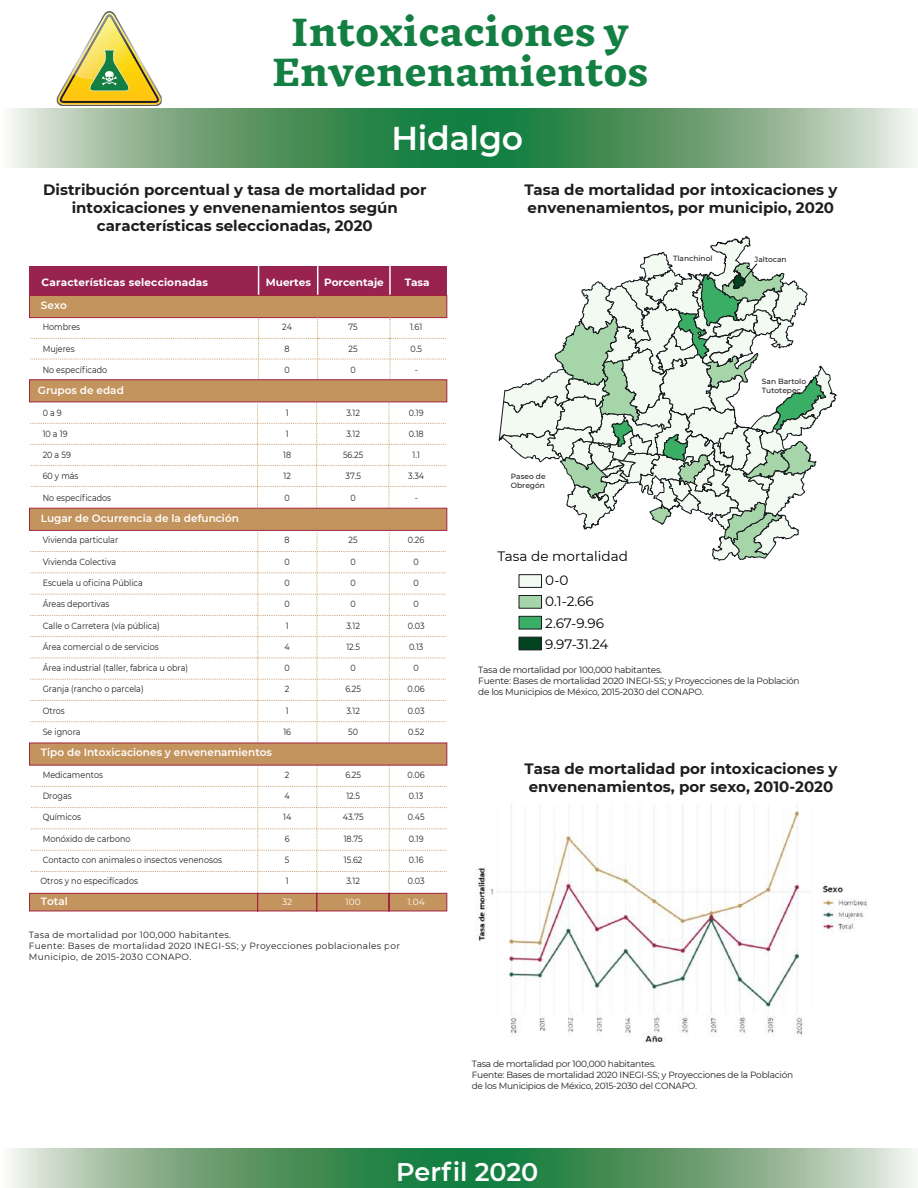
<style>
.page{position:relative;width:918px;height:1188px;background:#fff}
.page>*{position:absolute;margin:0;border:0;box-sizing:border-box;transform-origin:0 0}
.t1{font:900 39px/40.5px "GMX";color:#137f42;text-align:center}
.t2{font:600 33px "Montserrat";letter-spacing:-.005em;color:#fff}
.t3{font:600 25.5px "Montserrat";letter-spacing:-.005em;color:#fff}
.t4{font:700 15px/18px "Montserrat";color:#201d1e}
.t5{font:13.5px/21.5px "Montserrat";color:#000001}
.t6{font:600 10.5px "Montserrat";color:#fff}
.t7{font:700 10.5px "Montserrat";letter-spacing:.015em;color:#fff}
.t8{font:9px "Montserrat";color:#231f20;scale:.89 1}
.t9{font:9px/10.8px "Montserrat";letter-spacing:-.03em;color:#201d1e}
.t10{font:9px/10.8px "Montserrat";letter-spacing:.03em;color:#201d1e}
.t11{font:9px "Montserrat";color:#fff}
.t12{font:500 7.5px/9px "Montserrat";color:#231f20}
.s1{font-style:inherit}
</style>
<div class="page">
<div style="left:30px;top:266px;width:417px;height:31px;background:#98234e"></div>
<div style="left:29px;top:295px;width:418px;height:23px;background:#c3945d;border:1px solid #a22240"></div>
<svg style="left:29px;top:379px;width:418px;height:533px;background:#c39164"></svg>
<hr style="left:389px;top:266px;width:2px;height:29px;background:#fff">
<svg style="left:317px;top:266px;width:1px;height:29px"></svg>
<svg style="left:258px;top:266px;width:1px;height:29px"></svg>
<svg style="left:31px;top:317px;width:415px;height:62px"></svg>
<svg style="left:30px;top:402px;width:416px;height:106px"></svg>
<svg style="left:30px;top:532px;width:415px;height:210px"></svg>
<svg style="left:31px;top:765px;width:415px;height:128px"></svg>
<svg style="left:11px;top:108px;width:904px;height:60px;background:#6da379"></svg>
<svg style="left:11px;top:1148px;width:904px;height:39px;background:#6da379"></svg>
<svg style="left:57px;top:11px;width:105px;height:95px"></svg>
<svg style="left:498px;top:236px;width:339px;height:325px"></svg>
<div style="left:519px;top:574px;width:23px;height:14px;background:#f3faf2;border:1px solid #171b1e"></div>
<div style="left:519px;top:595px;width:23px;height:14px;background:#a5d5a9;border:1px solid #171b1e"></div>
<div style="left:519px;top:616px;width:23px;height:13px;background:#3bae66;border:1px solid #171b1e"></div>
<div style="left:519px;top:637px;width:23px;height:13px;background:#01431f;border:1px solid #171b1e"></div>
<img style="left:476px;top:805px;width:392px;height:238px">
<h1 class="t1" style="left:271px;top:12px;width:378px">Intoxicaciones y<br>Envenenamientos</h1>
<h2 class="t2" style="left:391px;top:115px;width:133px">Hidalgo</h2>
<h3 class="t4" style="left:43px;top:179px;width:385px;text-align:center">Distribución porcentual y tasa de mortalidad por intoxicaciones y envenenamientos según características seleccionadas, 2020</h3>
<h3 class="t4" style="left:524px;top:179px;width:315px">Tasa de mortalidad por intoxicaciones y envenenamientos, por municipio, 2020</h3>
<p class="t7" style="left:42px;top:274px;width:168px">Características seleccionadas</p>
<p class="t7" style="left:266px;top:274px;width:47px">Muertes</p>
<p class="t7" style="left:324px;top:274px;width:61px">Porcentaje</p>
<p class="t7" style="left:405px;top:274px;width:26px">Tasa</p>
<p class="t6" style="left:41px;top:298px;width:27px">Sexo</p>
<p class="t8" style="left:43px;top:321px;width:44px">Hombres</p>
<p class="t8" style="left:282px;top:321px;width:13px">24</p>
<p class="t8" style="left:349px;top:321px;width:12px">75</p>
<p class="t8" style="left:410px;top:321px;width:15px">1.61</p>
<p class="t8" style="left:43px;top:342px;width:37px">Mujeres</p>
<p class="t8" style="left:285px;top:342px;width:7px">8</p>
<p class="t8" style="left:349px;top:342px;width:12px">25</p>
<p class="t8" style="left:410px;top:342px;width:14px">0.5</p>
<p class="t8" style="left:43px;top:364px;width:74px">No específicado</p>
<p class="t8" style="left:285px;top:364px;width:7px">0</p>
<p class="t8" style="left:351px;top:364px;width:7px">0</p>
<p class="t8" style="left:415px;top:364px;width:5px">-</p>
<p class="t6" style="left:38px;top:383px;width:87px">Grupos de edad</p>
<p class="t8" style="left:43px;top:406px;width:23px">0 a 9</p>
<p class="t8" style="left:286px;top:406px;width:5px">1</p>
<p class="t8" style="left:346px;top:406px;width:17px">3.12</p>
<p class="t8" style="left:409px;top:406px;width:18px">0.19</p>
<p class="t8" style="left:43px;top:427px;width:29px">10 a 19</p>
<p class="t8" style="left:286px;top:427px;width:5px">1</p>
<p class="t8" style="left:346px;top:427px;width:17px">3.12</p>
<p class="t8" style="left:409px;top:427px;width:18px">0.18</p>
<p class="t8" style="left:43px;top:449px;width:33px">20 a 59</p>
<p class="t8" style="left:283px;top:449px;width:10px">18</p>
<p class="t8" style="left:343px;top:449px;width:24px">56.25</p>
<p class="t8" style="left:412px;top:449px;width:10px">1.1</p>
<p class="t8" style="left:43px;top:470px;width:42px">60 y más</p>
<p class="t8" style="left:283px;top:470px;width:10px">12</p>
<p class="t8" style="left:345px;top:470px;width:19px">37.5</p>
<p class="t8" style="left:408px;top:470px;width:20px">3.34</p>
<p class="t8" style="left:43px;top:491px;width:78px">No específicados</p>
<p class="t8" style="left:285px;top:491px;width:7px">0</p>
<p class="t8" style="left:351px;top:491px;width:7px">0</p>
<p class="t8" style="left:415px;top:491px;width:5px">-</p>
<p class="t6" style="left:41px;top:511px;width:200px">Lugar de Ocurrencia de la defunción</p>
<p class="t8" style="left:43px;top:534px;width:86px">Vivienda particular</p>
<p class="t8" style="left:285px;top:534px;width:7px">8</p>
<p class="t8" style="left:349px;top:534px;width:12px">25</p>
<p class="t8" style="left:408px;top:534px;width:20px">0.26</p>
<p class="t8" style="left:43px;top:555px;width:84px">Vivienda Colectiva</p>
<p class="t8" style="left:285px;top:555px;width:7px">0</p>
<p class="t8" style="left:351px;top:555px;width:7px">0</p>
<p class="t8" style="left:414px;top:555px;width:7px">0</p>
<p class="t8" style="left:43px;top:577px;width:114px">Escuela u oficina Pública</p>
<p class="t8" style="left:285px;top:577px;width:7px">0</p>
<p class="t8" style="left:351px;top:577px;width:7px">0</p>
<p class="t8" style="left:414px;top:577px;width:7px">0</p>
<p class="t8" style="left:43px;top:598px;width:77px">Áreas deportivas</p>
<p class="t8" style="left:285px;top:598px;width:7px">0</p>
<p class="t8" style="left:351px;top:598px;width:7px">0</p>
<p class="t8" style="left:414px;top:598px;width:7px">0</p>
<p class="t8" style="left:43px;top:619px;width:133px">Calle o Carretera (vía pública)</p>
<p class="t8" style="left:286px;top:619px;width:5px">1</p>
<p class="t8" style="left:346px;top:619px;width:17px">3.12</p>
<p class="t8" style="left:408px;top:619px;width:20px">0.03</p>
<p class="t8" style="left:43px;top:640px;width:132px">Área comercial o de servicios</p>
<p class="t8" style="left:285px;top:640px;width:7px">4</p>
<p class="t8" style="left:346px;top:640px;width:17px">12.5</p>
<p class="t8" style="left:409px;top:640px;width:18px">0.13</p>
<p class="t8" style="left:43px;top:662px;width:165px">Área industrial (taller, fabrica u obra)</p>
<p class="t8" style="left:285px;top:662px;width:7px">0</p>
<p class="t8" style="left:351px;top:662px;width:7px">0</p>
<p class="t8" style="left:414px;top:662px;width:7px">0</p>
<p class="t8" style="left:43px;top:683px;width:115px">Granja (rancho o parcela)</p>
<p class="t8" style="left:285px;top:683px;width:7px">2</p>
<p class="t8" style="left:345px;top:683px;width:19px">6.25</p>
<p class="t8" style="left:408px;top:683px;width:21px">0.06</p>
<p class="t8" style="left:43px;top:704px;width:26px">Otros</p>
<p class="t8" style="left:286px;top:704px;width:5px">1</p>
<p class="t8" style="left:346px;top:704px;width:17px">3.12</p>
<p class="t8" style="left:408px;top:704px;width:20px">0.03</p>
<p class="t8" style="left:43px;top:726px;width:44px">Se ignora</p>
<p class="t8" style="left:283px;top:726px;width:10px">16</p>
<p class="t8" style="left:348px;top:726px;width:13px">50</p>
<p class="t8" style="left:408px;top:726px;width:20px">0.52</p>
<p class="t6" style="left:41px;top:745px;width:233px">Tipo de Intoxicaciones y envenenamientos</p>
<p class="t8" style="left:43px;top:768px;width:69px">Medicamentos</p>
<p class="t8" style="left:285px;top:768px;width:7px">2</p>
<p class="t8" style="left:345px;top:768px;width:19px">6.25</p>
<p class="t8" style="left:408px;top:768px;width:21px">0.06</p>
<p class="t8" style="left:43px;top:790px;width:34px">Drogas</p>
<p class="t8" style="left:285px;top:790px;width:7px">4</p>
<p class="t8" style="left:346px;top:790px;width:17px">12.5</p>
<p class="t8" style="left:409px;top:790px;width:18px">0.13</p>
<p class="t8" style="left:43px;top:811px;width:45px">Químicos</p>
<p class="t8" style="left:283px;top:811px;width:11px">14</p>
<p class="t8" style="left:343px;top:811px;width:25px">43.75</p>
<p class="t8" style="left:408px;top:811px;width:20px">0.45</p>
<p class="t8" style="left:43px;top:832px;width:100px">Monóxido de carbono</p>
<p class="t8" style="left:285px;top:832px;width:7px">6</p>
<p class="t8" style="left:344px;top:832px;width:23px">18.75</p>
<p class="t8" style="left:409px;top:832px;width:18px">0.19</p>
<p class="t8" style="left:43px;top:853px;width:203px">Contacto con <span class="s1">animales</span> o insectos venenosos</p>
<p class="t8" style="left:285px;top:853px;width:7px">5</p>
<p class="t8" style="left:344px;top:853px;width:22px">15.62</p>
<p class="t8" style="left:409px;top:853px;width:18px">0.16</p>
<p class="t8" style="left:41px;top:875px;width:111px">Otros y no especifícados</p>
<p class="t8" style="left:286px;top:875px;width:5px">1</p>
<p class="t8" style="left:346px;top:875px;width:17px">3.12</p>
<p class="t8" style="left:408px;top:875px;width:20px">0.03</p>
<p class="t6" style="left:41px;top:894px;width:28px">Total</p>
<p class="t11" style="left:282px;top:896px;width:12px">32</p>
<p class="t11" style="left:346px;top:896px;width:17px">100</p>
<p class="t11" style="left:408px;top:896px;width:19px">1.04</p>
<p class="t10" style="left:29px;top:929px;width:373px">Tasa de mortalidad por 100,000 habitantes<span class="s1">.<br></span>Fuente: Bases de mortalidad 2020 INEGI-SS; y Proyecciones poblacionales por<br>Municipio, de 2015-2030 CONAPO.</p>
<p class="t12" style="left:511px;top:471px;width:36px">Paseo de<br>Obregón</p>
<p class="t12" style="left:673px;top:254px;width:41px">Tlanchinol</p>
<p class="t12" style="left:755px;top:255px;width:34px">Jaltocan</p>
<p class="t12" style="left:762px;top:377px;width:46px">San Bartolo<br>Tutotepec</p>
<h3 class="t5" style="left:545px;top:544px;width:84px;line-height:23.7px;text-indent:-48px">Tasa de mortalidad<br>0-0</h3>
<h3 class="t5" style="left:545px;top:590px;width:65px">0.1-2.66<br>2.67-9.96<br>9.97-31.24</h3>
<p class="t9" style="left:478px;top:664px;width:323px">Tasa de mortalidad por 100,000 habitantes.<br>Fuente: Bases de mortalidad 2020 INEGI-SS; y Proyecciones de la Población de los Municipios de México, 2015-2030 del CONAPO.</p>
<h3 class="t4" style="left:525px;top:759px;width:315px">Tasa de mortalidad por intoxicaciones y envenenamientos, por sexo, 2010-2020</h3>
<p class="t9" style="left:472px;top:1058px;width:323px">Tasa de mortalidad por 100,000 habitantes<span class="s1">.<br></span>Fuente: Bases de mortalidad 2020 INEGI-SS; y Proyecciones de la Población de los Municipios de México, 2015-2030 del CONAPO.</p>
<h3 class="t3" style="left:396px;top:1153px;width:144px">Perfil 2020</h3>
</div>
